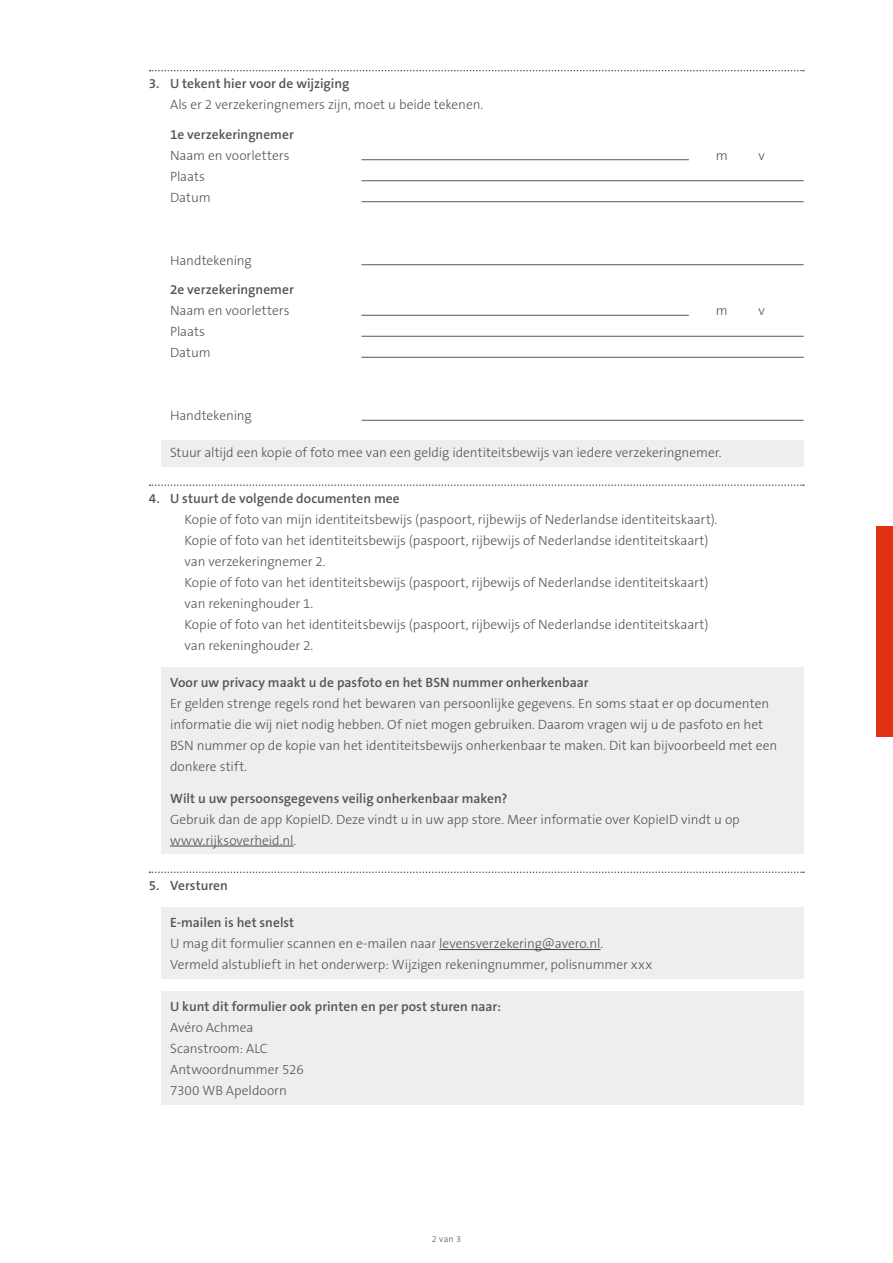
<style>
.page{position:relative;width:893px;height:1263px;background:#fff}
.page>*{position:absolute;margin:0;border:0;box-sizing:border-box;transform-origin:0 0}
.t1{font:300 13.5px/21px "The Sans B3";letter-spacing:-.005em;color:#555}
.t2{font:600 13.5px "The Sans B6";letter-spacing:.005em;color:#555}
.t3{font:300 9px "The Sans B3";color:#555}
</style>
<div class="page">
<div style="left:876px;top:526px;width:17px;height:211px;background:#e13214"></div>
<svg style="left:150px;top:70px;width:654px;height:1px"></svg>
<div style="left:162px;top:440px;width:642px;height:26px;background:#eee"></div>
<svg style="left:150px;top:484px;width:654px;height:2px"></svg>
<div style="left:162px;top:668px;width:642px;height:28px;background:#eee"></div>
<div style="left:162px;top:691px;width:642px;height:26px;background:#eee"></div>
<div style="left:162px;top:712px;width:642px;height:68px;background:#eee"></div>
<div style="left:162px;top:764px;width:642px;height:26px;background:#eee"></div>
<div style="left:162px;top:783px;width:642px;height:29px;background:#eee"></div>
<div style="left:162px;top:806px;width:642px;height:26px;background:#eee"></div>
<div style="left:162px;top:827px;width:642px;height:27px;background:#eee"></div>
<hr style="left:170px;top:846px;width:124px;height:1px;background:#484848">
<svg style="left:150px;top:871px;width:654px;height:2px"></svg>
<div style="left:162px;top:908px;width:642px;height:28px;background:#eee"></div>
<div style="left:162px;top:931px;width:642px;height:26px;background:#eee"></div>
<hr style="left:439px;top:949px;width:161px;height:1px;background:#484848">
<div style="left:162px;top:952px;width:642px;height:26px;background:#eee"></div>
<div style="left:162px;top:992px;width:642px;height:28px;background:#eee"></div>
<div style="left:162px;top:1015px;width:642px;height:26px;background:#eee"></div>
<div style="left:162px;top:1036px;width:642px;height:26px;background:#eee"></div>
<div style="left:162px;top:1057px;width:642px;height:26px;background:#eee"></div>
<div style="left:162px;top:1078px;width:642px;height:26px;background:#eee"></div>
<hr style="left:361px;top:159px;width:328px;height:1px;background:#555">
<hr style="left:361px;top:180px;width:443px;height:1px;background:#555">
<hr style="left:361px;top:201px;width:443px;height:1px;background:#555">
<hr style="left:361px;top:264px;width:443px;height:1px;background:#555">
<hr style="left:361px;top:315px;width:328px;height:1px;background:#555">
<hr style="left:361px;top:336px;width:443px;height:1px;background:#555">
<hr style="left:361px;top:357px;width:443px;height:1px;background:#555">
<hr style="left:361px;top:420px;width:443px;height:1px;background:#555">
<p class="t2" style="left:149px;top:77px;width:202px">3. U tekent hier voor de wijziging</p>
<p class="t1" style="left:170px;top:95px;width:315px">Als er 2 verzekeringnemers zijn, moet u beide tekenen.</p>
<p class="t2" style="left:170px;top:127px;width:125px">1e verzekeringnemer</p>
<p class="t1" style="left:170px;top:146px;width:121px">Naam en voorletters</p>
<p class="t1" style="left:716px;top:146px;width:13px">m</p>
<p class="t1" style="left:758px;top:146px;width:8px">v</p>
<p class="t1" style="left:170px;top:167px;width:42px">Plaats<br>Datum</p>
<p class="t1" style="left:170px;top:251px;width:83px">Handtekening</p>
<p class="t2" style="left:170px;top:283px;width:125px">2e verzekeringnemer</p>
<p class="t1" style="left:170px;top:301px;width:121px">Naam en voorletters</p>
<p class="t1" style="left:716px;top:301px;width:13px">m</p>
<p class="t1" style="left:758px;top:301px;width:8px">v</p>
<p class="t1" style="left:170px;top:322px;width:42px">Plaats<br>Datum</p>
<p class="t1" style="left:170px;top:406px;width:83px">Handtekening</p>
<p class="t1" style="left:170px;top:443px;width:553px">Stuur altijd een kopie of foto mee van een geldig identiteitsbewijs van iedere verzekeringnemer.</p>
<p class="t2" style="left:149px;top:491px;width:252px">4. U stuurt de volgende documenten mee</p>
<p class="t1" style="left:184px;top:510px;width:534px">Kopie of foto van mijn identiteitsbewijs (paspoort, rijbewijs of Nederlandse identiteitskaart).<br>Kopie of foto van het identiteitsbewijs (paspoort, rijbewijs of Nederlandse identiteitskaart) van verzekeringnemer 2.<br>Kopie of foto van het identiteitsbewijs (paspoort, rijbewijs of Nederlandse identiteitskaart) van rekeninghouder 1.<br>Kopie of foto van het identiteitsbewijs (paspoort, rijbewijs of Nederlandse identiteitskaart) van rekeninghouder 2.</p>
<p class="t2" style="left:170px;top:675px;width:420px">Voor uw privacy maakt u de pasfoto en het BSN nummer onherkenbaar</p>
<p class="t1" style="left:170px;top:694px;width:609px">Er gelden strenge regels rond het bewaren van persoonlijke gegevens. En soms staat er op documenten informatie die wij niet nodig hebben. Of niet mogen gebruiken. Daarom vragen wij u de pasfoto en het BSN nummer op de kopie van het identiteitsbewijs onherkenbaar te maken. Dit kan bijvoorbeeld met een donkere stift.</p>
<p class="t2" style="left:170px;top:791px;width:339px">Wilt u uw persoonsgegevens veilig onherkenbaar maken?</p>
<p class="t1" style="left:170px;top:809px;width:571px">Gebruik dan de app KopieID. Deze vindt u in uw app store. Meer informatie over KopieID vindt u op www.rijksoverheid.nl.</p>
<p class="t2" style="left:149px;top:878px;width:81px">5. Versturen</p>
<p class="t2" style="left:170px;top:915px;width:126px">E-mailen is het snelst</p>
<p class="t1" style="left:170px;top:934px;width:484px">U mag dit formulier scannen en e-mailen naar levensverzekering@avero.nl.<br>Vermeld alstublieft in het onderwerp: Wijzigen rekeningnummer, polisnummer xxx</p>
<p class="t2" style="left:170px;top:999px;width:333px">U kunt dit formulier ook printen en per post sturen naar:</p>
<p class="t1" style="left:170px;top:1018px;width:135px">Avéro Achmea<br>Scanstroom: ALC<br>Antwoordnummer 526<br>7300 WB Apeldoorn</p>
<p class="t3" style="left:432px;top:1234px;width:31px">2 van 3</p>
</div>
